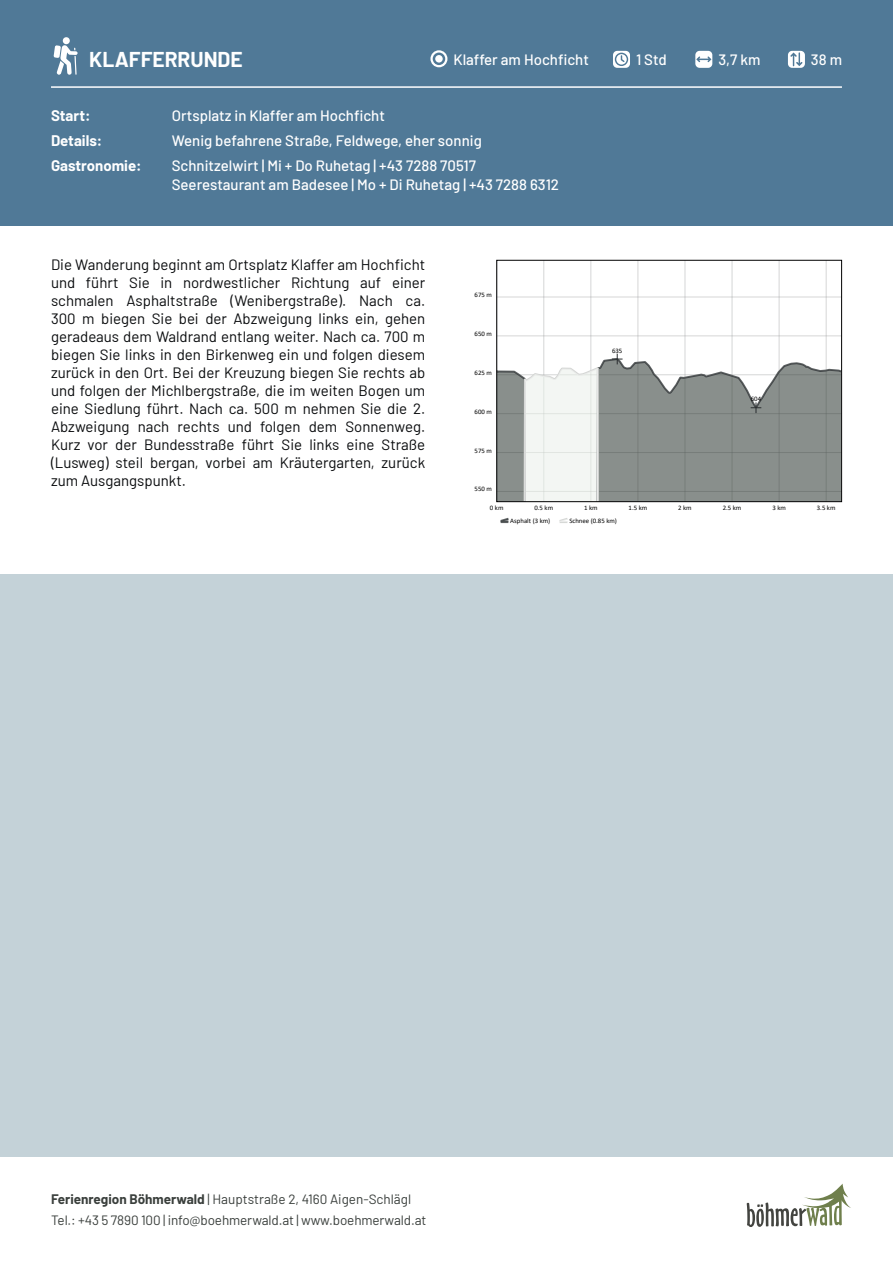
<style>
.page{position:relative;width:893px;height:1263px;background:#fff}
.page>*{position:absolute;margin:0;border:0;box-sizing:border-box;transform-origin:0 0}
.t1{font:700 21px "Barlow";color:#fff}
.t2{font:15px/18px "Barlow";color:#090b0d;text-align:justify}
.t3{font:500 15px/19.5px "Barlow";color:#fff}
.t4{font:700 15px "Barlow";color:#fff}
.t5{font:13.5px/21px "Barlow";letter-spacing:-.01em;color:#3a3f3c}
.t6{font:6.75px "Calibri";color:#000001}
.s1{font-weight:700}
</style>
<div class="page">
<svg style="left:747px;top:1183px;width:104px;height:44px"></svg>
<div style="left:0;top:574px;width:893px;height:583px;background:#c4d2d8"></div>
<hr style="left:543px;top:260px;width:1px;height:242px;background:#e1e2e2">
<hr style="left:591px;top:260px;width:1px;height:242px;background:#eff0f0">
<hr style="left:638px;top:260px;width:1px;height:242px;background:#ededed">
<hr style="left:685px;top:260px;width:1px;height:242px;background:#eaeaeb">
<hr style="left:732px;top:260px;width:1px;height:242px;background:#e7e8e8">
<hr style="left:779px;top:260px;width:1px;height:242px;background:#e5e5e5">
<hr style="left:826px;top:260px;width:1px;height:242px;background:#e3e3e3">
<hr style="left:497px;top:336px;width:345px;height:1px;background:#efefef">
<hr style="left:497px;top:297px;width:345px;height:1px;background:#eaeaea">
<svg style="left:496px;top:353px;width:346px;height:150px"></svg>
<div style="left:496px;top:260px;width:346px;height:242px;border:1px solid #000001"></div>
<svg style="left:500px;top:517px;width:9px;height:6px"></svg>
<svg style="left:559px;top:518px;width:9px;height:5px"></svg>
<div style="left:0;top:0;width:893px;height:225px;background:#507997"></div>
<hr style="left:51px;top:86px;width:791px;height:2px;background:#fff">
<div style="left:63px;top:37px;width:7px;height:7px;background:#fff;border-radius:50%"></div>
<svg style="left:54px;top:45px;width:24px;height:30px"></svg>
<div style="left:430px;top:50px;width:17px;height:17px;border:2px solid #fff;border-radius:50%"></div>
<div style="left:435px;top:55px;width:8px;height:8px;background:#fff;border-radius:50%"></div>
<svg style="left:613px;top:51px;width:17px;height:17px"></svg>
<svg style="left:695px;top:51px;width:17px;height:17px"></svg>
<svg style="left:788px;top:51px;width:17px;height:17px"></svg>
<h1 class="t1" style="left:89px;top:44px;width:155px">KLAFFERRUNDE</h1>
<p class="t3" style="left:453px;top:49px;width:137px">Klaffer am Hochficht</p>
<p class="t3" style="left:636px;top:48px;width:32px">1 Std</p>
<p class="t3" style="left:718px;top:48px;width:44px">3,7 km</p>
<p class="t3" style="left:811px;top:48px;width:33px">38 m</p>
<p class="t4" style="left:51px;top:104px;width:41px">Start:</p>
<p class="t3" style="left:172px;top:104px;width:215px">Ortsplatz in Klaffer am Hochficht</p>
<p class="t4" style="left:51px;top:130px;width:53px">Details:</p>
<p class="t3" style="left:172px;top:130px;width:312px">Wenig befahrene Straße, Feldwege, eher sonnig</p>
<p class="t4" style="left:51px;top:154px;width:92px">Gastronomie:</p>
<p class="t3" style="left:172px;top:154px;width:389px">Schnitzelwirt | Mi + Do Ruhetag | +43 7288 70517<br>Seerestaurant am Badesee | Mo + Di Ruhetag | +43 7288 6312</p>
<p class="t2" style="left:51px;top:254px;width:376px">Die Wanderung beginnt am Ortsplatz Klaffer am Hochficht und führt Sie in nordwestlicher Richtung auf einer schmalen Asphaltstraße (Wenibergstraße). Nach ca.<br>300 m biegen Sie bei der Abzweigung links ein, gehen geradeaus dem Waldrand entlang weiter. Nach ca. 700 m biegen Sie links in den Birkenweg ein und folgen diesem zurück in den Ort. Bei der Kreuzung biegen Sie rechts ab und folgen der Michlbergstraße, die im weiten Bogen um eine Siedlung führt. Nach ca. 500 m nehmen Sie die 2.<br>Abzweigung nach rechts und folgen dem Sonnenweg.<br>Kurz vor der Bundesstraße führt Sie links eine Straße (Lusweg) steil bergan, vorbei am Kräutergarten, zurück zum Ausgangspunkt.</p>
<p class="t6" style="left:475px;top:290px;width:19px">675 m</p>
<p class="t6" style="left:475px;top:329px;width:19px">650 m</p>
<p class="t6" style="left:475px;top:368px;width:19px">625 m</p>
<p class="t6" style="left:475px;top:407px;width:19px">600 m</p>
<p class="t6" style="left:475px;top:446px;width:19px">575 m</p>
<p class="t6" style="left:475px;top:484px;width:19px">550 m</p>
<p class="t6" style="left:612px;top:346px;width:12px">635</p>
<p class="t6" style="left:751px;top:394px;width:12px">604</p>
<p class="t6" style="left:490px;top:503px;width:15px">0 km</p>
<p class="t6" style="left:534px;top:503px;width:20px">0.5 km</p>
<p class="t6" style="left:584px;top:503px;width:15px">1 km</p>
<p class="t6" style="left:629px;top:503px;width:20px">1.5 km</p>
<p class="t6" style="left:678px;top:503px;width:15px">2 km</p>
<p class="t6" style="left:723px;top:503px;width:20px">2.5 km</p>
<p class="t6" style="left:772px;top:503px;width:15px">3 km</p>
<p class="t6" style="left:817px;top:503px;width:20px">3.5 km</p>
<p class="t6" style="left:510px;top:516px;width:41px">Asphalt (3 km)</p>
<p class="t6" style="left:569px;top:516px;width:49px">Schnee (0.85 km)</p>
<p class="t5" style="left:51px;top:1187px;width:377px"><span class="s1">Ferienregion Böhmerwald</span> | Hauptstraße 2, 4160 Aigen-Schlägl<br>Tel.: +43 5 7890 100 | info@boehmerwald.at | www.boehmerwald.at</p>
</div>
